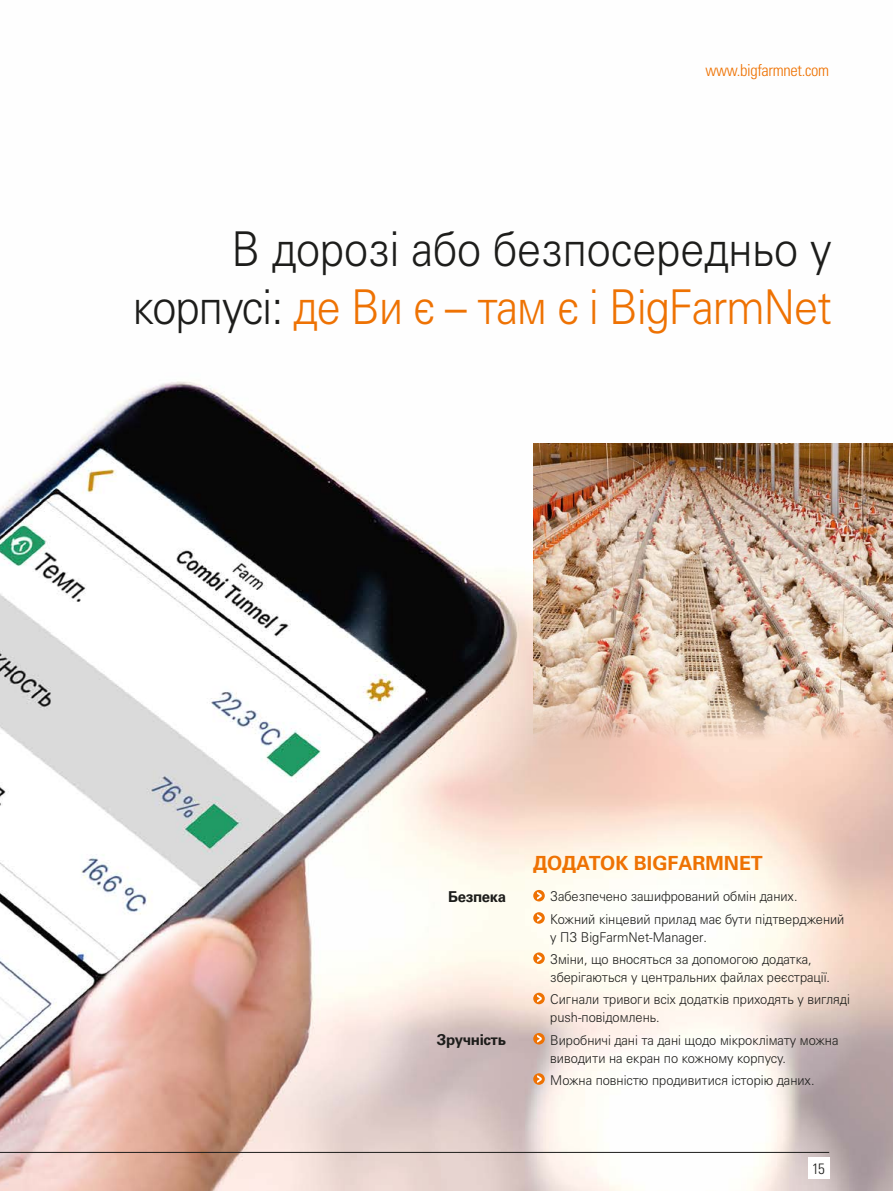
<style>
.page{position:relative;width:893px;height:1191px;background:#fff}
.page>*{position:absolute;margin:0;border:0;box-sizing:border-box;transform-origin:0 0}
.t1{font:300 48px/58.5px "Univers Cyr";letter-spacing:-.01em;color:#1d1d1b;text-align:right;scale:.9 1}
.t2{font:700 19.5px "Univers Cyr";color:#ee7203}
.t3{font:300 condensed 16.5px "Univers LT Std";letter-spacing:-.02em;color:#ee7203}
.t4{font:700 15px "Univers Cyr";letter-spacing:-.02em;color:#1d1d1b}
.t5{font:300 condensed 15px "Univers LT Std";color:#1d1d1b}
.t6{font:15px "Univers LTCYR 47 Light Cond";color:#1d1d1b}
.t7{font:300 13.5px/22.2px "Univers Cyr";color:#1d1d1b;scale:.95 1}
.s1{color:#ee7203}
</style>
<div class="page">
<img style="left:0;top:381px;width:893px;height:810px">
<hr style="left:0;top:1152px;width:829px;height:1px;background:#1d1d1b">
<img style="left:533px;top:443px;width:360px;height:304px">
<div style="left:533px;top:890px;width:12px;height:11px;background:#ee7203;border-radius:50%"></div>
<svg style="left:537px;top:892px;width:5px;height:7px"></svg>
<div style="left:533px;top:912px;width:12px;height:11px;background:#ee7203;border-radius:50%"></div>
<svg style="left:537px;top:914px;width:5px;height:7px"></svg>
<svg style="left:533px;top:952px;width:12px;height:12px"></svg>
<svg style="left:537px;top:954px;width:5px;height:8px"></svg>
<svg style="left:533px;top:992px;width:12px;height:12px"></svg>
<svg style="left:537px;top:994px;width:5px;height:8px"></svg>
<div style="left:533px;top:1033px;width:12px;height:11px;background:#ee7203;border-radius:50%"></div>
<svg style="left:537px;top:1035px;width:5px;height:7px"></svg>
<div style="left:533px;top:1073px;width:12px;height:11px;background:#ee7203;border-radius:50%"></div>
<svg style="left:537px;top:1075px;width:5px;height:7px"></svg>
<div style="left:808px;top:1157px;width:21px;height:21px;background:#fff"></div>
<p class="t3" style="left:705px;top:60px;width:125px">www.bigfarmnet.com</p>
<h1 class="t1" style="left:133px;top:219px;width:778px">В дорозі або безпосередньо у корпусі: <span class="s1">де Ви є – там є і BigFarmNet</span></h1>
<p class="t4" style="left:448px;top:887px;width:59px">Безпека</p>
<p class="t4" style="left:436px;top:1030px;width:71px">Зручність</p>
<h2 class="t2" style="left:533px;top:851px;width:231px">ДОДАТОК BIGFARMNET</h2>
<p class="t7" style="left:550px;top:885px;width:311px">Забезпечено зашифрований обмін даних.<br>Кожний кінцевий прилад має бути підтверджений</p>
<p class="t7" style="left:550px;top:925px;width:277px">у ПЗ BigFarmNet Manager.<br>Зміни, що вносяться за допомогою додатка,</p>
<p class="t7" style="left:550px;top:966px;width:317px">зберігаються у центральних файлах реєстрації.<br>Сигнали тривоги всіх додатків приходять у вигляді</p>
<p class="t7" style="left:550px;top:1006px;width:305px">push повідомлень.<br>Виробничі дані та дані щодо мікроклімату можна</p>
<p class="t7" style="left:550px;top:1046px;width:280px">виводити на екран по кожному корпусу.<br>Можна повністю продивитися історію даних.</p>
<p class="t5" style="left:817px;top:1155px;width:14px">15</p>
<p class="t6" style="left:812px;top:1158px;width:14px">15</p>
</div>
